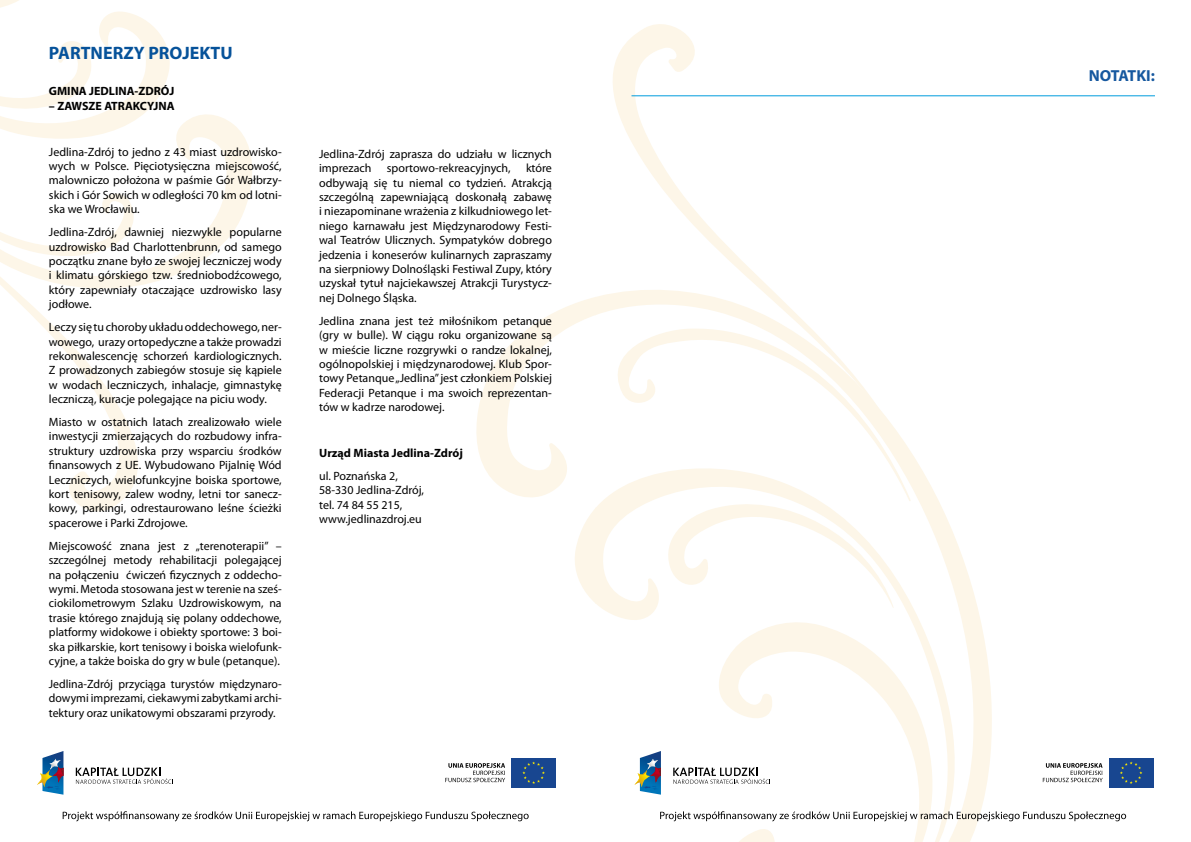
<style>
.page{position:relative;width:1191px;height:842px;background:#fff}
.page>*{position:absolute;margin:0;border:0;box-sizing:border-box;transform-origin:0 0}
.t1{font:700 18px "Myriad Pro";color:#06529a}
.t2{font:700 16px "Myriad Pro";letter-spacing:-.015em;color:#16589f}
.t3{font:12px/14.4px "Myriad Pro";color:#000;text-align:justify}
.t4{font:700 12px "Myriad Pro";color:#000}
</style>
<div class="page">
<svg style="left:462px;top:297px;width:133px;height:525px"></svg>
<svg style="left:569px;top:458px;width:26px;height:364px"></svg>
<svg style="left:149px;top:114px;width:103px;height:169px"></svg>
<svg style="left:0;top:259px;width:149px;height:253px"></svg>
<svg style="left:0;top:0;width:174px;height:259px"></svg>
<svg style="left:595px;top:296px;width:397px;height:546px"></svg>
<svg style="left:595px;top:458px;width:370px;height:384px"></svg>
<svg style="left:714px;top:618px;width:226px;height:224px"></svg>
<svg style="left:599px;top:24px;width:289px;height:399px"></svg>
<svg style="left:601px;top:325px;width:310px;height:177px"></svg>
<svg style="left:661px;top:488px;width:232px;height:120px"></svg>
<hr style="left:631px;top:95px;width:524px;height:1px;background:#009cdd">
<svg style="left:673px;top:768px;width:97px;height:16px"></svg>
<img style="left:640px;top:751px;width:21px;height:44px">
<img style="left:650px;top:776px;width:11px;height:7px">
<img style="left:634px;top:770px;width:16px;height:17px">
<img style="left:642px;top:786px;width:18px;height:4px">
<svg style="left:647px;top:759px;width:14px;height:17px"></svg>
<div style="left:1108px;top:758px;width:45px;height:29px;background:#184690"></div>
<svg style="left:1120px;top:761px;width:22px;height:23px"></svg>
<svg style="left:1042px;top:763px;width:60px;height:19px"></svg>
<svg style="left:660px;top:811px;width:466px;height:10px"></svg>
<svg style="left:76px;top:768px;width:97px;height:16px"></svg>
<img style="left:42px;top:751px;width:21px;height:44px">
<img style="left:53px;top:776px;width:10px;height:7px">
<img style="left:37px;top:770px;width:16px;height:17px">
<img style="left:44px;top:786px;width:19px;height:4px">
<svg style="left:49px;top:759px;width:14px;height:17px"></svg>
<div style="left:511px;top:758px;width:45px;height:29px;background:#184690"></div>
<svg style="left:522px;top:761px;width:23px;height:23px"></svg>
<svg style="left:445px;top:763px;width:60px;height:19px"></svg>
<svg style="left:63px;top:811px;width:465px;height:10px"></svg>
<h1 class="t1" style="left:49px;top:41px;width:185px">PARTNERZY PROJEKTU</h1>
<p class="t4" style="left:49px;top:84px;width:127px">GMINA JEDLINA-ZDRÓJ</p>
<p class="t4" style="left:49px;top:98px;width:127px">– ZAWSZE ATRAKCYJNA</p>
<p class="t3" style="left:49px;top:144px;width:234px">Jedlina-Zdrój to jedno z 43 miast uzdrowisko&shy;wych w Polsce. Pięciotysięczna miejscowość, malowniczo położona w paśmie Gór Wałbrzy&shy;skich i Gór Sowich w odległości 70 km od lotni&shy;ska we Wrocławiu.</p>
<p class="t3" style="left:49px;top:225px;width:234px">Jedlina-Zdrój, dawniej niezwykle popularne uzdrowisko Bad Charlottenbrunn, od samego początku znane było ze swojej leczniczej wody i klimatu górskiego tzw. średniobodźcowego, który zapewniały otaczające uzdrowisko lasy jodłowe.</p>
<p class="t3" style="left:49px;top:320px;width:234px">Leczy się tu choroby układu oddechowego, ner&shy;wowego, urazy ortopedyczne a także prowadzi rekonwalescencję schorzeń kardiologicznych.<br>Z prowadzonych zabiegów stosuje się kąpiele w wodach leczniczych, inhalacje, gimnastykę leczniczą, kuracje polegające na piciu wody.</p>
<p class="t3" style="left:49px;top:415px;width:234px">Miasto w ostatnich latach zrealizowało wiele inwestycji zmierzających do rozbudowy infra&shy;struktury uzdrowiska przy wsparciu środków finansowych z UE. Wybudowano Pijalnię Wód Leczniczych, wielofunkcyjne boiska sportowe, kort tenisowy, zalew wodny, letni tor sanecz&shy;kowy, parkingi, odrestaurowano leśne ścieżki spacerowe i Parki Zdrojowe.</p>
<p class="t3" style="left:49px;top:538px;width:234px">Miejscowość znana jest z „terenoterapii” – szczególnej metody rehabilitacji polegającej na połączeniu ćwiczeń fizycznych z oddecho&shy;wymi. Metoda stosowana jest w terenie na sześ&shy;ciokilometrowym Szlaku Uzdrowiskowym, na trasie którego znajdują się polany oddechowe, platformy widokowe i obiekty sportowe: 3 boi&shy;ska piłkarskie, kort tenisowy i boiska wielofunk&shy;cyjne, a także boiska do gry w bule (petanque).</p>
<p class="t3" style="left:49px;top:676px;width:234px">Jedlina-Zdrój przyciąga turystów międzynaro&shy;dowymi imprezami, ciekawymi zabytkami archi&shy;tektury oraz unikatowymi obszarami przyrody.</p>
<p class="t3" style="left:319px;top:146px;width:234px">Jedlina-Zdrój zaprasza do udziału w licznych imprezach</p>
<p class="t3" style="left:319px;top:161px;width:234px;text-indent:207px">które odbywają się tu niemal co tydzień. Atrakcją szczególną zapewniającą doskonałą zabawę i niezapominane wrażenia z kilkudniowego let&shy;niego karnawału jest Międzynarodowy Festi&shy;wal Teatrów Ulicznych. Sympatyków dobrego jedzenia i koneserów kulinarnych zapraszamy na sierpniowy Dolnośląski Festiwal Zupy, który uzyskał tytuł najciekawszej Atrakcji Turystycz&shy;nej Dolnego Śląska.</p>
<p class="t3" style="left:319px;top:313px;width:234px">Jedlina znana jest też miłośnikom petanque (gry w bulle). W ciągu roku organizowane są w mieście liczne rozgrywki o randze lokalnej, ogólnopolskiej i międzynarodowej. Klub Spor&shy;towy Petanque „Jedlina” jest członkiem Polskiej Federacji Petanque i ma swoich reprezentan&shy;tów w kadrze narodowej.</p>
<p class="t4" style="left:319px;top:445px;width:145px">Urząd Miasta Jedlina-Zdrój</p>
<p class="t3" style="left:319px;top:468px;width:106px;text-align:left">ul. Poznańska 2,<br>58-330 Jedlina-Zdrój, tel. 74 84 55 215, www.jedlinazdroj.eu</p>
<p class="t3" style="left:387px;top:161px;width:125px">sportowo-rekreacyjnych,</p>
<h2 class="t2" style="left:1088px;top:65px;width:68px">NOTATKI:</h2>
</div>
